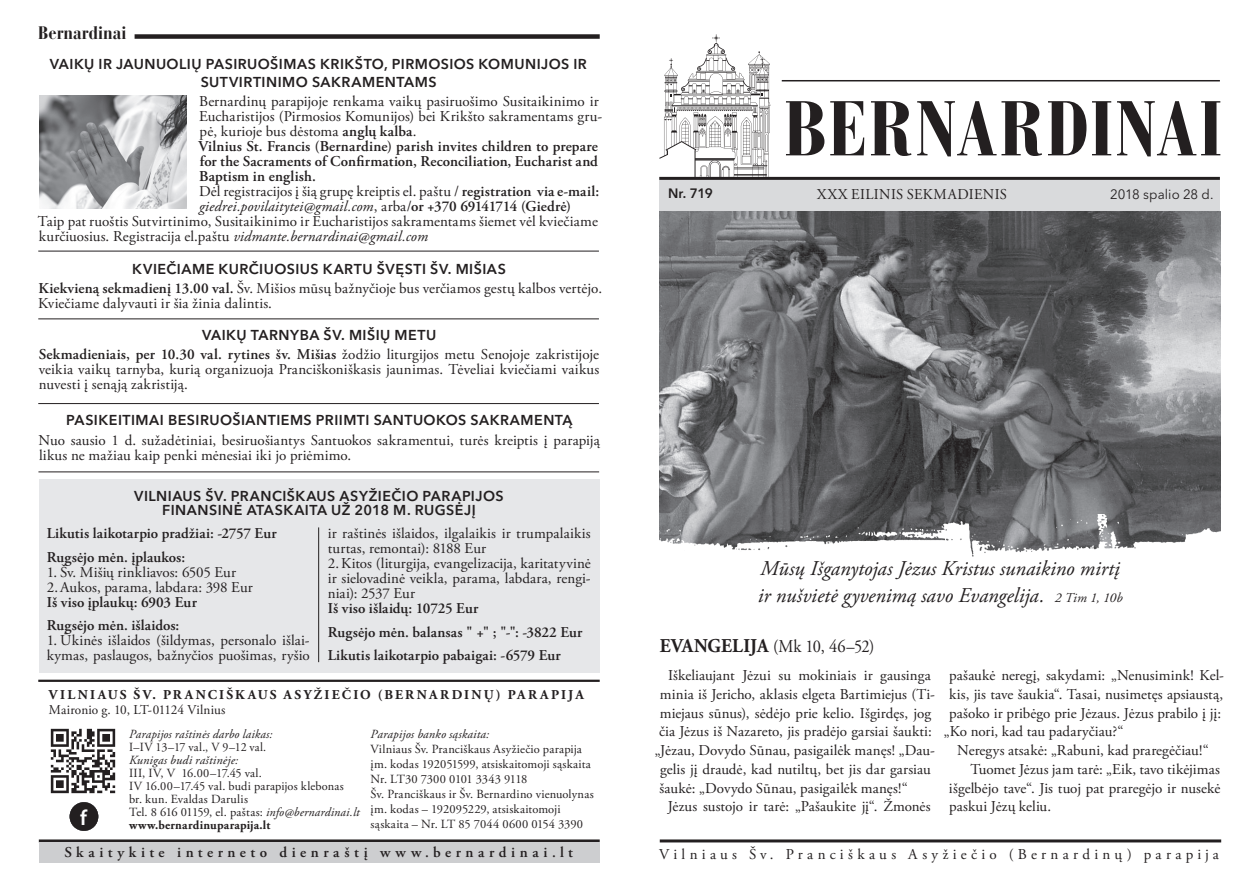
<style>
.page{position:relative;width:1259px;height:893px;background:#fff}
.page>*{position:absolute;margin:0;border:0;box-sizing:border-box;transform-origin:0 0}
.t1{font:700 condensed 76.95px "Bauer Bodoni CE";letter-spacing:.025em;color:#231f20}
.t2{font:600 21.6px "Myriad Pro";color:#fff}
.t3{font:italic 21px "Adobe Garamond Pro";color:#231f20}
.t4{font:18px "Adobe Garamond Pro";letter-spacing:-.02em;color:#231f20;scale:.91 1}
.t5{font:700 condensed 18px "Bauer Bodoni CE";color:#231f20}
.t6{font:15px/15px "Adobe Garamond Pro";letter-spacing:.01em;color:#231f20}
.t7{font:600 15px/15px "Adobe Garamond Pro";letter-spacing:.01em;color:#231f20;text-align:justify}
.t8{font:15px "Adobe Garamond Pro";letter-spacing:.285em;color:#231f20}
.t9{font:600 15px "Adobe Garamond Pro";letter-spacing:.305em;color:#231f20}
.t10{font:15px "Adobe Garamond Pro";letter-spacing:.03em;color:#231f20}
.t11{font:600 14.25px/14.2px "Avenir Next LT Pro";letter-spacing:.035em;color:#231f20;text-align:center}
.t12{font:700 13.5px "Adobe Garamond Pro";letter-spacing:.165em;color:#231f20}
.t13{font:13.5px "Adobe Garamond Pro";color:#231f20}
.t14{font:13.5px "Avenir Next LT Pro";letter-spacing:.005em;color:#231f20}
.t15{font:600 13.5px "Avenir Next LT Pro";color:#231f20}
.t16{font:12.45px/13px "Adobe Garamond Pro";letter-spacing:.015em;color:#231f20}
.t17{font:italic 12.45px "Adobe Garamond Pro";letter-spacing:.01em;color:#231f20}
.s1{font-weight:600}
.s2{font-style:italic}
.s3{font-weight:700}
.s4{font-size:13.5px}
.s5{font-weight:700;font-size:19.5px}
</style>
<div class="page">
<hr style="left:782px;top:80px;width:438px;height:1px;background:#231f20">
<hr style="left:39px;top:839px;width:561px;height:3px;background:#231f20">
<div style="left:135px;top:34px;width:465px;height:5px;background:#231f20"></div>
<hr style="left:660px;top:839px;width:561px;height:3px;background:#231f20">
<div style="left:39px;top:842px;width:561px;height:21px;background:#cdced0"></div>
<img style="left:50px;top:728px;width:66px;height:66px">
<div style="left:70px;top:802px;width:28px;height:29px;background:#231f20;border-radius:50%"></div>
<hr style="left:38px;top:680px;width:562px;height:2px;background:#231f20">
<svg style="left:659px;top:34px;width:111px;height:143px"></svg>
<hr style="left:659px;top:177px;width:561px;height:3px;background:#231f20">
<div style="left:659px;top:180px;width:561px;height:31px;background:#d9dadc"></div>
<img style="left:660px;top:211px;width:560px;height:303px">
<div style="left:39px;top:480px;width:561px;height:193px;background:#e6e7e9"></div>
<hr style="left:318px;top:527px;width:1px;height:135px;background:#231f20">
<hr style="left:38px;top:471px;width:561px;height:1px;background:#231f20">
<img style="left:659px;top:514px;width:562px;height:43px">
<img style="left:39px;top:95px;width:147px;height:113px">
<hr style="left:38px;top:251px;width:561px;height:1px;background:#231f20">
<hr style="left:38px;top:403px;width:561px;height:1px;background:#231f20">
<hr style="left:38px;top:318px;width:561px;height:1px;background:#231f20">
<p class="t5" style="left:38px;top:22px;width:90px">Bernardinai</p>
<p class="t11" style="left:50px;top:55px;width:538px;line-height:18px">VAIKŲ IR JAUNUOLIŲ PASIRUOŠIMAS KRIKŠTO, PIRMOSIOS KOMUNIJOS IR<br>SUTVIRTINIMO SAKRAMENTAMS</p>
<p class="t6" style="left:199px;top:95px;width:405px">Bernardinų parapijoje renkama vaikų pasiruošimo Susitaikinimo ir<br>Eucharistijos (Pirmosios Komunijos) bei Krikšto sakramentams gru&shy;pė, kurioje bus dėstoma <span class="s1">anglų kalba</span>.</p>
<p class="t7" style="left:198px;top:139px;width:401px">Vilnius St. Francis (Bernardine) parish invites children to prepare for the Sacraments of Confirmation, Reconciliation, Eucharist and Baptism in english.</p>
<p class="t6" style="left:199px;top:185px;width:402px">Dėl registracijos į šią grupę kreiptis el. paštu / <span class="s1">registration via e-mail: </span><span class="s2">giedrei.povilaitytei@gmail.com</span>, arba/<span class="s1">or +370 69141714 (Giedrė)</span></p>
<p class="t6" style="left:38px;top:215px;width:561px">Taip pat ruoštis Sutvirtinimo, Susitaikinimo ir Eucharistijos sakramentams šiemet vėl kviečiame kurčiuosius. Registracija el.paštu <span class="s2">vidmante.bernardinai@gmail.com</span></p>
<p class="t11" style="left:132px;top:262px;width:375px">KVIEČIAME KURČIUOSIUS KARTU ŠVĘSTI ŠV. MIŠIAS</p>
<p class="t6" style="left:38px;top:281px;width:565px"><span class="s1">Kiekvieną sekmadienį 13.00 val.</span> Šv. Mišios mūsų bažnyčioje bus verčiamos gestų kalbos vertėjo.<br>Kviečiame dalyvauti ir šia žinia dalintis.</p>
<p class="t11" style="left:202px;top:328px;width:236px">VAIKŲ TARNYBA ŠV. MIŠIŲ METU</p>
<p class="t6" style="left:39px;top:348px;width:562px;text-align:justify"><span class="s1">Sekmadieniais, per 10.30 val. rytines šv. Mišias</span> žodžio liturgijos metu Senojoje zakristijoje veikia vaikų tarnyba, kurią organizuoja Pranciškoniškasis jaunimas. Tėveliai kviečiami vaikus nuvesti į senąją zakristiją.</p>
<p class="t11" style="left:66px;top:413px;width:508px">PASIKEITIMAI BESIRUOŠIANTIEMS PRIIMTI SANTUOKOS SAKRAMENTĄ</p>
<p class="t6" style="left:39px;top:433px;width:562px">Nuo sausio 1 d. sužadėtiniai, besiruošiantys Santuokos sakramentui, turės kreiptis į parapiją likus ne mažiau kaip penki mėnesiai iki jo priėmimo.</p>
<p class="t11" style="left:134px;top:489px;width:371px">VILNIAUS ŠV. PRANCIŠKAUS ASYŽIEČIO PARAPIJOS<br>FINANSINĖ ATASKAITA UŽ 2018 M. RUGSĖJĮ</p>
<p class="t7" style="left:47px;top:526px;width:231px">Likutis laikotarpio pradžiai: -2757 Eur</p>
<p class="t7" style="left:47px;top:550px;width:140px">Rugsėjo mėn. įplaukos:</p>
<p class="t6" style="left:47px;top:565px;width:191px">1. Šv. Mišių rinkliavos: 6505 Eur</p>
<p class="t6" style="left:47px;top:580px;width:208px">2.Aukos, parama, labdara: 398 Eur</p>
<p class="t7" style="left:47px;top:595px;width:152px">Iš viso įplaukų: 6903 Eur</p>
<p class="t7" style="left:47px;top:618px;width:134px">Rugsėjo mėn. išlaidos:</p>
<p class="t6" style="left:47px;top:634px;width:264px">1. Ūkinės išlaidos (šildymas, personalo išlai&shy;kymas, paslaugos, bažnyčios puošimas, ryšio</p>
<p class="t6" style="left:328px;top:527px;width:264px">ir raštinės išlaidos, ilgalaikis ir trumpalaikis turtas, remontai): 8188 Eur</p>
<p class="t6" style="left:328px;top:557px;width:264px;text-align:justify">2.Kitos (liturgija, evangelizacija, karitatyvinė ir sielovadinė veikla, parama, labdara, rengi&shy;niai): 2537 Eur</p>
<p class="t7" style="left:328px;top:601px;width:152px">Iš viso išlaidų: 10725 Eur</p>
<p class="t7" style="left:328px;top:625px;width:256px">Rugsėjo mėn. balansas " +" ; "-": -3822 Eur</p>
<p class="t7" style="left:328px;top:648px;width:234px">Likutis laikotarpio pabaigai: -6579 Eur</p>
<p class="t12" style="left:49px;top:687px;width:536px">VILNIAUS ŠV. PRANCIŠKAUS ASYŽIEČIO (BERNARDINŲ) PARAPIJA</p>
<p class="t13" style="left:49px;top:701px;width:178px">Maironio g. 10, LT-01124 Vilnius</p>
<p class="t17" style="left:370px;top:726px;width:120px">Parapijos banko sąskaita:</p>
<p class="t16" style="left:370px;top:742px;width:225px;line-height:15px">Vilniaus Šv. Pranciškaus Asyžiečio parapija įm. kodas 192051599, atsiskaitomoji sąskaita Nr. LT30 7300 0101 3343 9118<br>Šv. Pranciškaus ir Šv. Bernardino vienuolynas įm. kodas – 192095229, atsiskaitomoji</p>
<p class="t17" style="left:129px;top:726px;width:145px">Parapijos raštinės darbo laikas:</p>
<p class="t16" style="left:129px;top:741px;width:139px">I–IV 13–17 val., V 9–12 val.</p>
<p class="t17" style="left:129px;top:752px;width:111px">Kunigas budi raštinėje:</p>
<p class="t16" style="left:129px;top:767px;width:232px">III, IV, V 16.00–17.45 val.<br>IV 16.00–17.45 val. budi parapijos klebonas br. kun. Evaldas Darulis<br>Tel. 8 616 01159, el. paštas: <span class="s2">info@bernardinai.lt </span><span class="s3">www.bernardinuparapija.lt</span></p>
<h2 class="t2" style="left:80px;top:804px;width:8px">f</h2>
<p class="t16" style="left:370px;top:818px;width:214px">sąskaita – Nr. LT 85 7044 0600 0154 3390</p>
<p class="t15" style="left:668px;top:185px;width:46px">Nr. 719</p>
<h1 class="t1" style="left:783px;top:82px;width:440px">BERNARDINAI</h1>
<p class="t10" style="left:817px;top:185px;width:191px">XXX EILINIS SEKMADIENIS</p>
<p class="t14" style="left:1110px;top:186px;width:105px">2018 spalio 28 d.</p>
<p class="t3" style="left:760px;top:556px;width:361px">Mūsų Išganytojas Jėzus Kristus sunaikino mirtį</p>
<p class="t3" style="left:758px;top:583px;width:366px">ir nušvietė gyvenimą savo Evangelija. <span class="s4">2 Tim 1, 10b</span></p>
<p class="t4" style="left:660px;top:635px;width:237px"><span class="s5">EVANGELIJA</span> (Mk 10, 46–52)</p>
<p class="t6" style="left:668px;top:668px;width:264px">Iškeliaujant Jėzui su mokiniais ir gausinga</p>
<p class="t6" style="left:660px;top:687px;width:276px">minia iš Jericho, aklasis elgeta Bartimiejus (Ti-</p>
<p class="t6" style="left:660px;top:706px;width:273px">miejaus sūnus), sėdėjo prie kelio. Išgirdęs, jog</p>
<p class="t6" style="left:659px;top:725px;width:274px">čia Jėzus iš Nazareto, jis pradėjo garsiai šaukti:</p>
<p class="t6" style="left:654px;top:743px;width:282px">„Jėzau, Dovydo Sūnau, pasigailėk manęs! „Dau-</p>
<p class="t6" style="left:660px;top:762px;width:272px">gelis jį draudė, kad nutiltų, bet jis dar garsiau</p>
<p class="t6" style="left:659px;top:781px;width:250px">šaukė: „Dovydo Sūnau, pasigailėk manęs!“</p>
<p class="t6" style="left:668px;top:800px;width:264px">Jėzus sustojo ir tarė: „Pašaukite jį“. Žmonės</p>
<p class="t6" style="left:949px;top:668px;width:276px">pašaukė neregį, sakydami: „Nenusimink! Kel-</p>
<p class="t6" style="left:949px;top:687px;width:275px">kis, jis tave šaukia“. Tasai, nusimetęs apsiaustą,</p>
<p class="t6" style="left:949px;top:706px;width:273px">pašoko ir pribėgo prie Jėzaus. Jėzus prabilo į jį:</p>
<p class="t6" style="left:944px;top:725px;width:181px">„Ko nori, kad tau padaryčiau?“</p>
<p class="t6" style="left:957px;top:743px;width:253px">Neregys atsakė: „Rabuni, kad praregėčiau!“</p>
<p class="t6" style="left:949px;top:760px;width:273px;line-height:18.8px;text-align:justify;text-indent:21px">Tuomet Jėzus jam tarė: „Eik, tavo tikėjimas išgelbėjo tave“. Jis tuoj pat praregėjo ir nusekė paskui Jėzų keliu.</p>
<p class="t9" style="left:64px;top:844px;width:510px">Skaitykite interneto dienraštį www.bernardinai.lt</p>
<p class="t8" style="left:659px;top:845px;width:561px">Vilniaus Šv. Pranciškaus Asyžiečio (Bernardinų) parapija</p>
</div>
